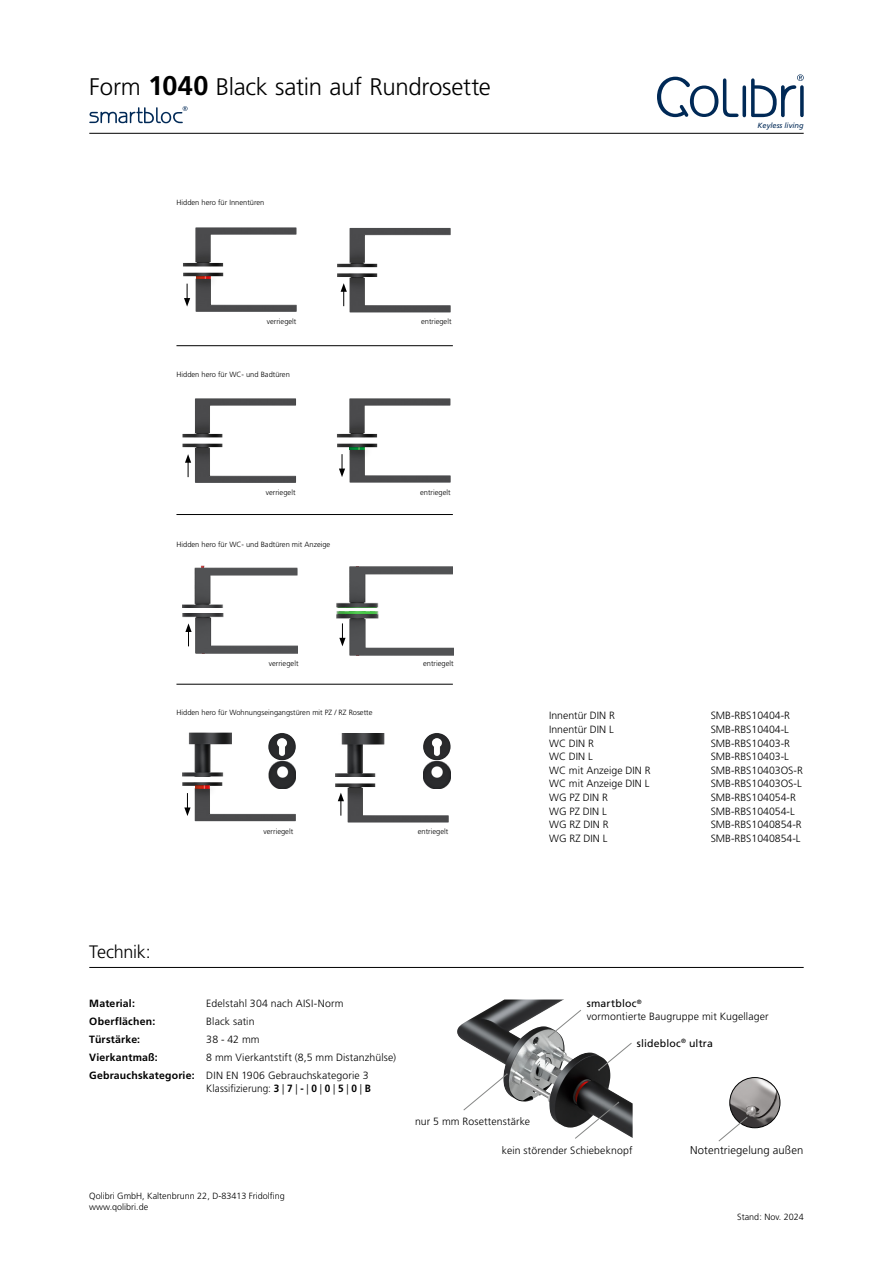
<style>
.page{position:relative;width:893px;height:1263px;background:#fff}
.page>*{position:absolute;margin:0;border:0;box-sizing:border-box;transform-origin:0 0}
.t1{font:300 24px "Frutiger";letter-spacing:-.01em;color:#000}
.t2{font:300 18px "Frutiger";letter-spacing:-.015em;color:#000}
.t3{font:300 11.25px "Frutiger";letter-spacing:.01em;color:#000}
.t4{font:300 10.5px/18px "Frutiger";color:#000}
.t5{font:700 10.5px "Frutiger";letter-spacing:.02em;color:#000}
.t6{font:300 10.5px "Frutiger";color:#000;scale:.95 1}
.t7{font:10.5px "Frutiger";letter-spacing:.015em;color:#000}
.t8{font:300 9px/10.8px "Frutiger";color:#000}
.t9{font:300 7.5px "Frutiger";color:#000}
.t10{font:italic 7.5px "Frutiger";color:#002956}
.s1{font-weight:700;font-size:27px}
.s2{font-weight:700}
.s3{font-weight:400}
</style>
<div class="page">
<hr style="left:89px;top:133px;width:715px;height:1px;background:#000">
<hr style="left:89px;top:967px;width:715px;height:1px;background:#000">
<img style="left:457px;top:999px;width:176px;height:139px">
<svg style="left:548px;top:1009px;width:33px;height:29px"></svg>
<svg style="left:598px;top:1042px;width:34px;height:29px"></svg>
<svg style="left:575px;top:1102px;width:44px;height:37px"></svg>
<svg style="left:463px;top:1073px;width:45px;height:37px"></svg>
<img style="left:730px;top:1077px;width:50px;height:51px;border-radius:25px">
<div style="left:730px;top:1077px;width:50px;height:51px;border:1px solid #000;border-radius:50%"></div>
<svg style="left:718px;top:1117px;width:30px;height:24px"></svg>
<svg style="left:89px;top:106px;width:99px;height:17px"></svg>
<svg style="left:657px;top:74px;width:147px;height:43px"></svg>
<img style="left:196px;top:288px;width:101px;height:24px">
<img style="left:195px;top:788px;width:101px;height:33px">
<img style="left:350px;top:459px;width:101px;height:24px">
<img style="left:183px;top:227px;width:113px;height:40px">
<img style="left:337px;top:398px;width:113px;height:39px">
<img style="left:337px;top:228px;width:114px;height:39px">
<img style="left:182px;top:398px;width:114px;height:39px">
<img style="left:337px;top:273px;width:114px;height:40px">
<img style="left:182px;top:444px;width:114px;height:39px">
<img style="left:183px;top:273px;width:40px;height:3px">
<img style="left:182px;top:782px;width:41px;height:4px">
<img style="left:337px;top:444px;width:40px;height:3px">
<img style="left:268px;top:733px;width:28px;height:55px">
<img style="left:423px;top:733px;width:28px;height:51px">
<hr style="left:176px;top:345px;width:277px;height:1px;background:#000">
<hr style="left:176px;top:514px;width:277px;height:1px;background:#000">
<hr style="left:176px;top:684px;width:277px;height:1px;background:#000">
<div style="left:193px;top:272px;width:26px;height:16px;background:#000;opacity:.2"></div>
<img style="left:196px;top:276px;width:14px;height:3px">
<div style="left:192px;top:781px;width:26px;height:16px;background:#000;opacity:.2"></div>
<div style="left:346px;top:443px;width:27px;height:16px;background:#000;opacity:.2"></div>
<img style="left:350px;top:447px;width:14px;height:3px">
<img style="left:182px;top:566px;width:115px;height:42px">
<img style="left:183px;top:613px;width:115px;height:40px">
<img style="left:337px;top:567px;width:116px;height:40px">
<img style="left:337px;top:612px;width:117px;height:43px">
<img style="left:335px;top:783px;width:114px;height:40px">
<img style="left:182px;top:733px;width:50px;height:43px">
<img style="left:335px;top:733px;width:49px;height:43px">
<svg style="left:184px;top:284px;width:6px;height:23px"></svg>
<svg style="left:184px;top:786px;width:25px;height:30px"></svg>
<svg style="left:185px;top:454px;width:6px;height:23px"></svg>
<svg style="left:185px;top:623px;width:7px;height:23px"></svg>
<svg style="left:341px;top:283px;width:6px;height:23px"></svg>
<svg style="left:338px;top:793px;width:6px;height:23px"></svg>
<svg style="left:339px;top:454px;width:6px;height:23px"></svg>
<svg style="left:339px;top:623px;width:7px;height:23px"></svg>
<h1 class="t1" style="left:89px;top:73px;width:403px">Form <span class="s1">1040</span> Black satin auf Rundrosette</h1>
<p class="t9" style="left:176px;top:198px;width:89px">Hidden hero für Innentüren</p>
<p class="t10" style="left:758px;top:121px;width:48px">Keyless living</p>
<p class="t9" style="left:267px;top:317px;width:31px">verriegelt</p>
<p class="t9" style="left:176px;top:370px;width:115px">Hidden hero für WC- und Badtüren</p>
<p class="t9" style="left:421px;top:317px;width:32px">entriegelt</p>
<p class="t9" style="left:266px;top:488px;width:31px">verriegelt</p>
<p class="t9" style="left:176px;top:540px;width:155px">Hidden hero für WC- und Badtüren mit Anzeige</p>
<p class="t9" style="left:420px;top:488px;width:32px">entriegelt</p>
<p class="t9" style="left:269px;top:659px;width:31px">verriegelt</p>
<p class="t9" style="left:423px;top:659px;width:32px">entriegelt</p>
<p class="t9" style="left:176px;top:708px;width:198px">Hidden hero für Wohnungseingangstüren mit PZ / RZ Rosette</p>
<p class="t9" style="left:264px;top:827px;width:31px">verriegelt</p>
<p class="t9" style="left:418px;top:827px;width:32px">entriegelt</p>
<p class="t4" style="left:549px;top:707px;width:67px">Innentür DIN R</p>
<p class="t4" style="left:711px;top:707px;width:81px">SMB-RBS10404-R</p>
<p class="t4" style="left:549px;top:720px;width:66px">Innentür DIN L</p>
<p class="t4" style="left:711px;top:720px;width:80px">SMB-RBS10404-L</p>
<p class="t4" style="left:549px;top:734px;width:46px">WC DIN R</p>
<p class="t4" style="left:711px;top:734px;width:81px">SMB-RBS10403-R</p>
<p class="t4" style="left:549px;top:748px;width:45px">WC DIN L</p>
<p class="t4" style="left:711px;top:748px;width:80px">SMB-RBS10403-L</p>
<p class="t4" style="left:549px;top:761px;width:103px">WC mit Anzeige DIN R</p>
<p class="t4" style="left:711px;top:761px;width:94px">SMB-RBS10403OS-R</p>
<p class="t4" style="left:549px;top:775px;width:102px">WC mit Anzeige DIN L</p>
<p class="t4" style="left:711px;top:775px;width:93px">SMB-RBS10403OS-L</p>
<p class="t4" style="left:549px;top:789px;width:60px">WG PZ DIN R</p>
<p class="t4" style="left:711px;top:789px;width:87px">SMB-RBS104054-R</p>
<p class="t4" style="left:549px;top:802px;width:59px">WG PZ DIN L</p>
<p class="t4" style="left:711px;top:802px;width:86px">SMB-RBS104054-L</p>
<p class="t4" style="left:549px;top:816px;width:61px">WG RZ DIN R</p>
<p class="t4" style="left:711px;top:816px;width:93px">SMB-RBS1040854-R</p>
<p class="t4" style="left:549px;top:829px;width:60px">WG RZ DIN L</p>
<p class="t4" style="left:711px;top:829px;width:91px">SMB-RBS1040854-L</p>
<h2 class="t2" style="left:89px;top:941px;width:63px">Technik:</h2>
<p class="t5" style="left:89px;top:997px;width:47px">Material:</p>
<p class="t4" style="left:206px;top:995px;width:139px">Edelstahl 304 nach AISI-Norm</p>
<p class="t5" style="left:89px;top:1015px;width:68px">Oberflächen:</p>
<p class="t4" style="left:206px;top:1013px;width:50px">Black satin</p>
<p class="t5" style="left:89px;top:1033px;width:52px">Türstärke:</p>
<p class="t4" style="left:206px;top:1031px;width:55px">38 - 42 mm</p>
<p class="t5" style="left:89px;top:1051px;width:70px">Vierkantmaß:</p>
<p class="t4" style="left:89px;top:1049px;width:308px;text-indent:117px">8 mm Vierkantstift (8,5 mm Distanzhülse)<br><span class="s2">Gebrauchskategorie:</span> DIN EN 1906 Gebrauchskategorie 3</p>
<p class="t6" style="left:206px;top:1082px;width:175px">Klassifizierung: <span class="s2">3</span> | <span class="s2">7</span> | <span class="s2">-</span> | <span class="s2">0</span> | <span class="s2">0</span> | <span class="s2">5</span> | <span class="s2">0</span> | <span class="s2">B</span></p>
<p class="t4" style="left:415px;top:1113px;width:117px">nur 5 mm Rosettenstärke</p>
<p class="t4" style="left:587px;top:997px;width:183px;line-height:12.6px"><span class="s3">smartbloc</span><sup>®<br></sup>vormontierte Baugruppe mit Kugellager</p>
<p class="t7" style="left:637px;top:1037px;width:78px">slidebloc<sup>®</sup> ultra</p>
<p class="t8" style="left:89px;top:1190px;width:197px">Qolibri GmbH, Kaltenbrunn 22, D-83413 Fridolfing www.qolibri.de</p>
<p class="t4" style="left:502px;top:1141px;width:132px">kein störender Schiebeknopf</p>
<p class="t3" style="left:690px;top:1144px;width:115px">Notentriegelung außen</p>
<p class="t8" style="left:737px;top:1212px;width:68px">Stand: Nov. 2024</p>
</div>
